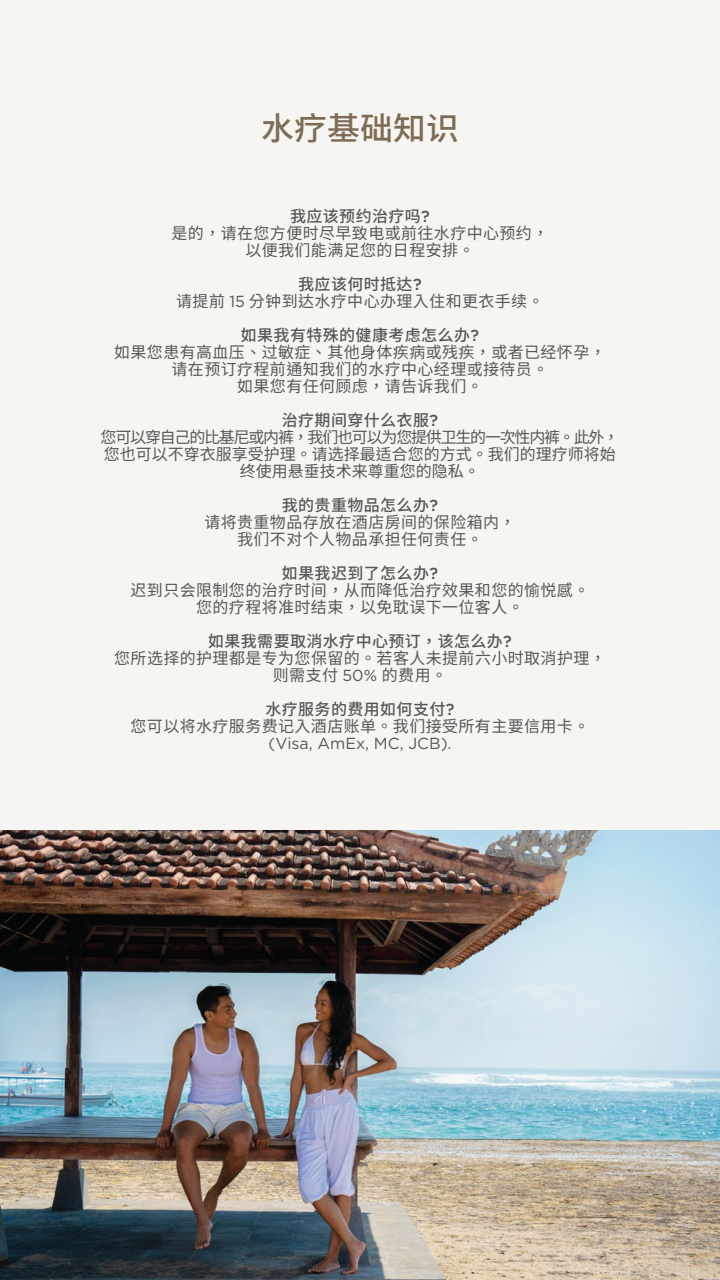
<style>
.page{position:relative;width:720px;height:1280px;background:#f7f5f2}
.page>*{position:absolute;margin:0;border:0;box-sizing:border-box;transform-origin:0 0}
.t1{font:500 32px "Source Han Sans TC";letter-spacing:.005em;color:#7f6c56}
.t2{font:16px/17px "Source Han Sans TC";letter-spacing:.025em;color:#575757;text-align:center}
.t3{font:16px/17px "Source Han Sans TC";color:#575757;text-align:center}
.t4{font:16px "Gotham";color:#575757}
.s1{font-weight:500}
.s2{font-family:"Gotham";font-weight:500}
.s3{font-family:"Gotham"}
</style>
<div class="page">
<img style="left:0;top:830px;width:720px;height:450px">
<h1 class="t1" style="left:261px;top:110px;width:199px">水疗基础知识</h1>
<p class="t2" style="left:172px;top:208px;width:378px"><span class="s1">我应该预约治疗吗</span><span class="s2">?<br></span>是的，请在您方便时尽早致电或前往水疗中心预约，以便我们能满足您的日程安排。</p>
<p class="t2" style="left:176px;top:276px;width:369px"><span class="s1">我应该何时抵达</span><span class="s2">?<br></span>请提前 <span class="s3">15</span> 分钟到达水疗中心办理入住和更衣手续。</p>
<p class="t2" style="left:114px;top:327px;width:493px"><span class="s1">如果我有特殊的健康考虑怎么办</span><span class="s2">?<br></span>如果您患有高血压、过敏症、其他身体疾病或残疾，或者已经怀孕，请在预订疗程前通知我们的水疗中心经理或接待员。<br>如果您有任何顾虑，请告诉我们。</p>
<p class="t3" style="left:101px;top:412px;width:520px"><span class="s1">治疗期间穿什么衣服</span><span class="s2">?<br></span>您可以穿自己的比基尼或内裤，我们也可以为您提供卫生的一次性内裤。此外，您也可以不穿衣服享受护理。请选择最适合您的方式。我们的理疗师将始终使用悬垂技术来尊重您的隐私。</p>
<p class="t2" style="left:204px;top:497px;width:313px"><span class="s1">我的贵重物品怎么办</span><span class="s2">?<br></span>请将贵重物品存放在酒店房间的保险箱内，我们不对个人物品承担任何责任。</p>
<p class="t2" style="left:131px;top:565px;width:460px"><span class="s1">如果我迟到了怎么办</span><span class="s2">?<br></span>迟到只会限制您的治疗时间，从而降低治疗效果和您的愉悦感。您的疗程将准时结束，以免耽误下一位客人。</p>
<p class="t2" style="left:114px;top:633px;width:493px"><span class="s1">如果我需要取消水疗中心预订，该怎么办</span><span class="s2">?<br></span>您所选择的护理都是专为您保留的。若客人未提前六小时取消护理，则需支付 <span class="s3">50%</span> 的费用。</p>
<p class="t2" style="left:131px;top:701px;width:460px"><span class="s1">水疗服务的费用如何支付</span><span class="s2">?<br></span>您可以将水疗服务费记入酒店账单。我们接受所有主要信用卡。</p>
<p class="t4" style="left:268px;top:733px;width:185px">(Visa, AmEx, MC, JCB).</p>
</div>
